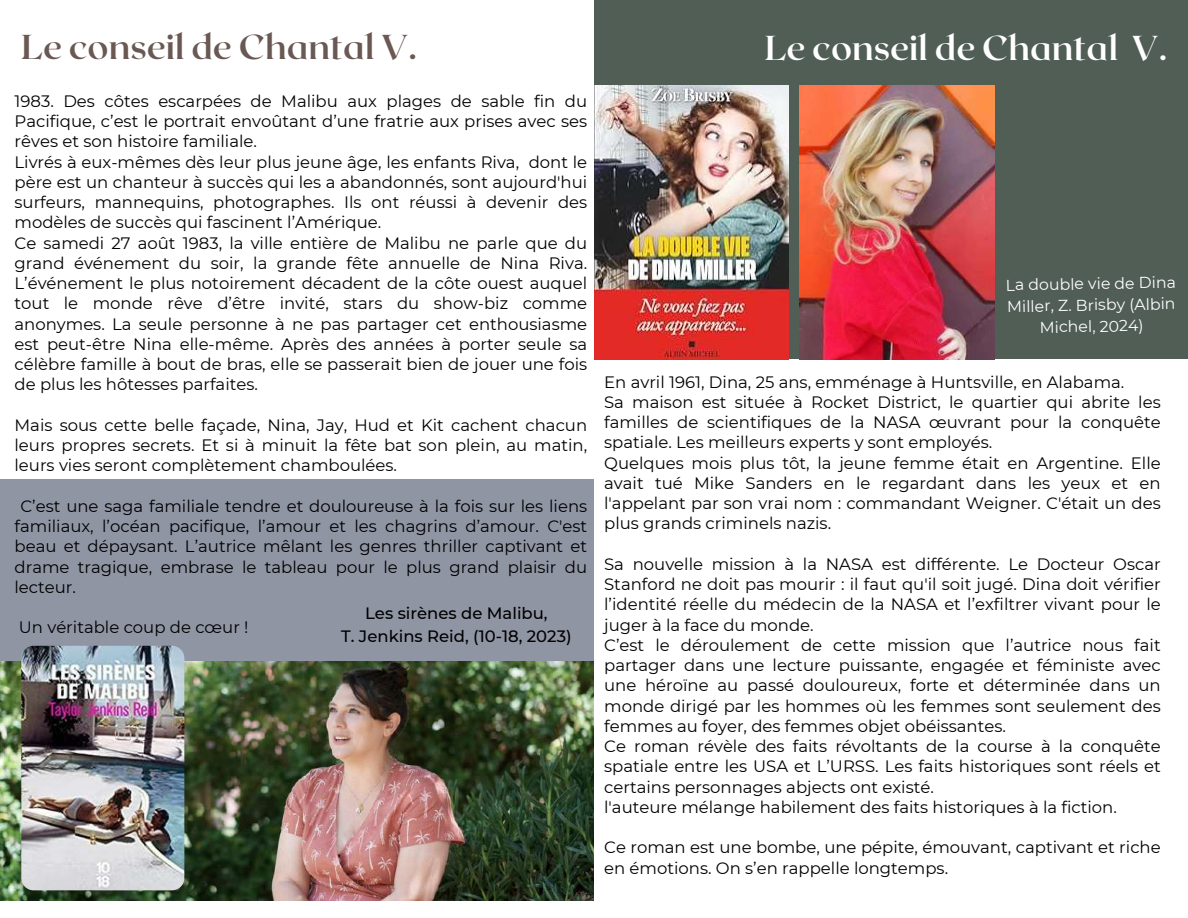
<style>
.page{position:relative;width:1188px;height:918px;background:#fff}
.page>*{position:absolute;margin:0;border:0;box-sizing:border-box;transform-origin:0 0}
.t1{font:700 34.5px "Roxborough CF";color:#fff}
.t2{font:700 34.5px "Roxborough CF";color:#695853}
.t3{font:16.5px/20.2px "Montserrat";color:#000}
.t4{font:500 16.5px/22.5px "Montserrat";color:#000;text-align:center}
.t5{font:15.75px/21.3px "Montserrat";color:#fff;text-align:center}
</style>
<div class="page">
<div style="left:594px;top:0;width:594px;height:359px;background:#505e56"></div>
<img style="left:594px;top:85px;width:195px;height:275px">
<img style="left:800px;top:85px;width:195px;height:275px">
<div style="left:0;top:479px;width:594px;height:182px;background:#9095a4"></div>
<img style="left:0;top:661px;width:594px;height:240px">
<img style="left:21px;top:646px;width:163px;height:244px;border-radius:12px">
<h1 class="t2" style="left:21px;top:25px;width:397px">Le conseil de Chantal V.</h1>
<p class="t3" style="left:15px;top:91px;width:574px">1983. Des côtes escarpées de Malibu aux plages de sable fin du Pacifique, c’est le portrait envoûtant d’une fratrie aux prises avec ses rêves et son histoire familiale.<br>Livrés à eux-mêmes dès leur plus jeune âge, les enfants Riva, dont le père est un chanteur à succès qui les a abandonnés, sont aujourd'hui surfeurs, mannequins, photographes. Ils ont réussi à devenir des modèles de succès qui fascinent l’Amérique.<br>Ce samedi 27 août 1983, la ville entière de Malibu ne parle que du grand événement du soir, la grande fête annuelle de Nina Riva.<br>L’événement le plus notoirement décadent de la côte ouest auquel tout le monde rêve d’être invité, stars du show-biz comme anonymes. La seule personne à ne pas partager cet enthousiasme est peut-être Nina elle-même. Après des années à porter seule sa célèbre famille à bout de bras, elle se passerait bien de jouer une fois de plus les hôtesses parfaites.</p>
<p class="t3" style="left:15px;top:415px;width:574px;text-align:justify">Mais sous cette belle façade, Nina, Jay, Hud et Kit cachent chacun leurs propres secrets. Et si à minuit la fête bat son plein, au matin, leurs vies seront complètement chamboulées.</p>
<p class="t3" style="left:15px;top:496px;width:574px;text-align:justify;text-indent:6px">C’est une saga familiale tendre et douloureuse à la fois sur les liens familiaux, l’océan pacifique, l’amour et les chagrins d’amour. C'est beau et dépaysant. L’autrice mêlant les genres thriller captivant et drame tragique, embrase le tableau pour le plus grand plaisir du lecteur.</p>
<p class="t3" style="left:19px;top:617px;width:231px">Un véritable coup de cœur !</p>
<p class="t4" style="left:341px;top:602px;width:232px">Les sirènes de Malibu,<br>T. Jenkins Reid, (10-18, 2023)</p>
<h1 class="t1" style="left:765px;top:25px;width:404px">Le conseil de Chantal V.</h1>
<p class="t5" style="left:1006px;top:274px;width:172px;rotate:-1deg">La double vie de Dina<br>Miller, Z. Brisby (Albin<br>Michel, 2024)</p>
<p class="t3" style="left:604px;top:372px;width:558px">En avril 1961, Dina, 25 ans, emménage à Huntsville, en Alabama.<br>Sa maison est située à Rocket District, le quartier qui abrite les familles de scientifiques de la NASA œuvrant pour la conquête spatiale. Les meilleurs experts y sont employés.<br>Quelques mois plus tôt, la jeune femme était en Argentine. Elle avait tué Mike Sanders en le regardant dans les yeux et en l'appelant par son vrai nom : commandant Weigner. C'était un des plus grands criminels nazis.</p>
<p class="t3" style="left:604px;top:554px;width:558px">Sa nouvelle mission à la NASA est différente. Le Docteur Oscar Stanford ne doit pas mourir : il faut qu'il soit jugé. Dina doit vérifier l’identité réelle du médecin de la NASA et l’exfiltrer vivant pour le juger à la face du monde.<br>C’est le déroulement de cette mission que l’autrice nous fait partager dans une lecture puissante, engagée et féministe avec une héroïne au passé douloureux, forte et déterminée dans un monde dirigé par les hommes où les femmes sont seulement des femmes au foyer, des femmes objet obéissantes.<br>Ce roman révèle des faits révoltants de la course à la conquête spatiale entre les USA et L’URSS. Les faits historiques sont réels et certains personnages abjects ont existé.<br>l'auteure mélange habilement des faits historiques à la fiction.</p>
<p class="t3" style="left:604px;top:837px;width:558px">Ce roman est une bombe, une pépite, émouvant, captivant et riche en émotions. On s’en rappelle longtemps.</p>
</div>
